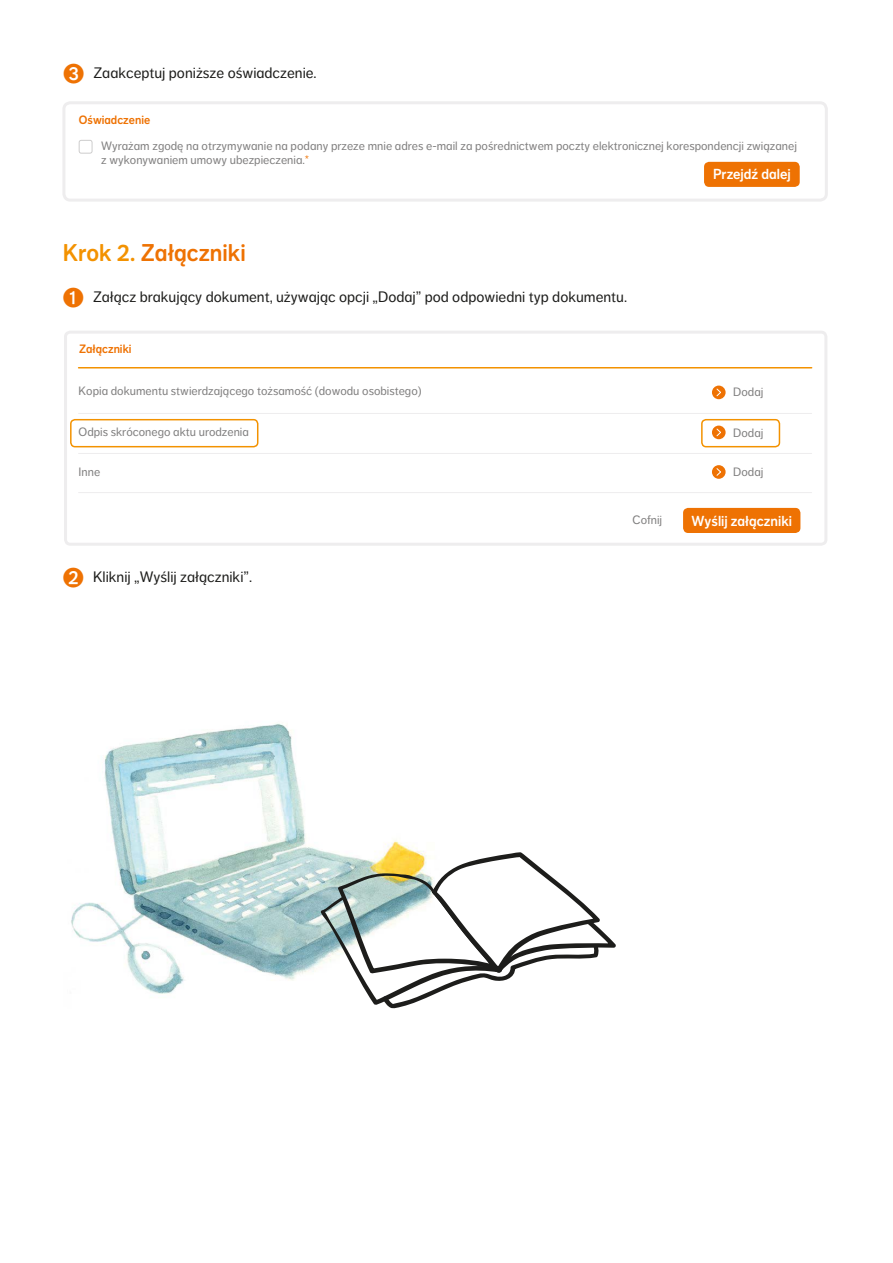
<style>
.page{position:relative;width:893px;height:1263px;background:#fff}
.page>*{position:absolute;margin:0;border:0;box-sizing:border-box;transform-origin:0 0}
.t1{font:24px "NN Dagny Display";color:#ee7203}
.t2{font:15px "NN Dagny Text";color:#1d1d1b}
.t3{font:14.4px "NN Dagny Display";color:#fff}
.t4{font:12px/14.4px "NN Dagny Text";color:#807f7f}
.t5{font:12px "NN Dagny Display";color:#ee7203}
.s1{font-family:"NN Picto Diap";font-size:21px;color:#ee7203}
.s2{color:#ee7203}
.s3{color:#f39200}
</style>
<div class="page">
<svg style="left:64px;top:331px;width:763px;height:215px"></svg>
<div style="left:683px;top:508px;width:117px;height:25px;background:#ee7203;border-radius:5px"></div>
<hr style="left:79px;top:367px;width:733px;height:1px;background:#f39200">
<hr style="left:79px;top:413px;width:733px;height:1px;background:#eeedee">
<hr style="left:79px;top:453px;width:733px;height:1px;background:#eeedee">
<hr style="left:79px;top:492px;width:733px;height:1px;background:#eeedee">
<div style="left:712px;top:386px;width:14px;height:13px;background:#ee7203;border-radius:50%"></div>
<svg style="left:716px;top:388px;width:5px;height:9px"></svg>
<div style="left:712px;top:426px;width:14px;height:13px;background:#ee7203;border-radius:50%"></div>
<svg style="left:716px;top:428px;width:5px;height:9px"></svg>
<div style="left:712px;top:465px;width:14px;height:14px;background:#ee7203;border-radius:50%"></div>
<svg style="left:716px;top:468px;width:5px;height:8px"></svg>
<div style="left:70px;top:419px;width:188px;height:28px;border:2px solid #f39200;border-radius:4px"></div>
<div style="left:701px;top:419px;width:79px;height:28px;border:2px solid #f39200;border-radius:4px"></div>
<img style="left:71px;top:723px;width:351px;height:271px">
<svg style="left:320px;top:852px;width:296px;height:157px"></svg>
<div style="left:704px;top:162px;width:96px;height:25px;background:#ee7203;border-radius:5px"></div>
<div style="left:62px;top:101px;width:766px;height:101px;border:3px solid #eeedee;border-radius:6px"></div>
<div style="left:79px;top:140px;width:13px;height:14px;border:1px solid #807f7f;border-radius:2px"></div>
<p class="t2" style="left:64px;top:64px;width:254px"><span class="s1">3</span>Zaakceptuj poniższe oświadczenie.</p>
<p class="t5" style="left:79px;top:113px;width:73px">Oświadczenie</p>
<p class="t4" style="left:101px;top:138px;width:697px">Wyrażam zgodę na otrzymywanie na podany przeze mnie adres e-mail za pośrednictwem poczty elektronicznej korespondencji związanej z wykonywaniem umowy ubezpieczenia.<span class="s2">*</span></p>
<h1 class="t1" style="left:63px;top:238px;width:184px"><span class="s3">Krok 2.</span> Załączniki</h1>
<p class="t2" style="left:64px;top:288px;width:565px"><span class="s1">1</span>Załącz brakujący dokument, używając opcji „Dodaj” pod odpowiedni typ dokumentu.</p>
<p class="t3" style="left:713px;top:166px;width:79px">Przejdź dalej</p>
<p class="t5" style="left:79px;top:341px;width:54px">Załączniki</p>
<p class="t4" style="left:79px;top:384px;width:345px">Kopia dokumentu stwierdzającego tożsamość (dowodu osobistego)</p>
<p class="t4" style="left:79px;top:425px;width:172px">Odpis skróconego aktu urodzenia</p>
<p class="t4" style="left:79px;top:465px;width:23px">Inne</p>
<p class="t4" style="left:733px;top:465px;width:32px">Dodaj</p>
<p class="t4" style="left:733px;top:385px;width:32px">Dodaj</p>
<p class="t4" style="left:733px;top:425px;width:32px">Dodaj</p>
<p class="t2" style="left:64px;top:569px;width:190px"><span class="s1">2</span>Kliknij „Wyślij załączniki”.</p>
<p class="t4" style="left:632px;top:513px;width:31px">Cofnij</p>
<p class="t3" style="left:692px;top:512px;width:102px">Wyślij załączniki</p>
</div>
